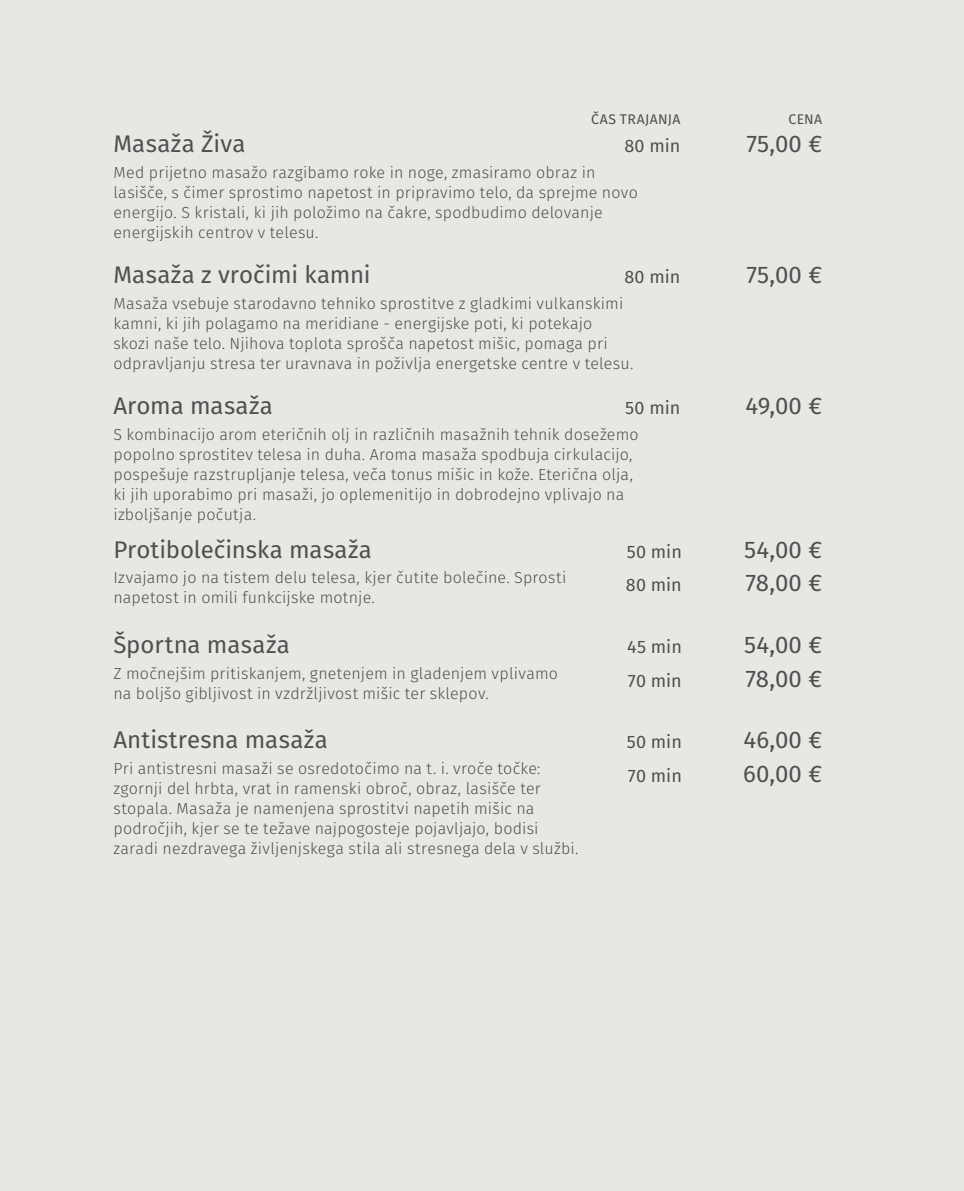
<style>
.page{position:relative;width:964px;height:1191px;background:#e8e7e1}
.page>*{position:absolute;margin:0;border:0;box-sizing:border-box;transform-origin:0 0}
.t1{font:24px/33.6px "Fira Sans";letter-spacing:.005em;color:#58595b}
.t2{font:18px/33.6px "Fira Sans";color:#58595b}
.t3{font:300 16px/20px "Fira Sans";letter-spacing:.015em;color:#58595b}
.t4{font:14px "Fira Sans";letter-spacing:.025em;color:#58595b}
</style>
<div class="page">
<p class="t4" style="left:591px;top:110px;width:91px">ČAS TRAJANJA</p>
<p class="t4" style="left:788px;top:110px;width:35px">CENA</p>
<h1 class="t1" style="left:113px;top:129px;width:134px">Masaža Živa</h1>
<p class="t2" style="left:624px;top:131px;width:58px">80 min</p>
<h1 class="t1" style="left:746px;top:129px;width:77px">75,00 €</h1>
<p class="t3" style="left:113px;top:164px;width:526px">Med prijetno masažo razgibamo roke in noge, zmasiramo obraz in lasišče, s čimer sprostimo napetost in pripravimo telo, da sprejme novo energijo. S kristali, ki jih položimo na čakre, spodbudimo delovanje energijskih centrov v telesu.</p>
<h1 class="t1" style="left:113px;top:260px;width:259px">Masaža z vročimi kamni</h1>
<p class="t2" style="left:624px;top:261px;width:58px">80 min</p>
<h1 class="t1" style="left:746px;top:260px;width:77px">75,00 €</h1>
<p class="t3" style="left:113px;top:294px;width:521px">Masaža vsebuje starodavno tehniko sprostitve z gladkimi vulkanskimi kamni, ki jih polagamo na meridiane - energijske poti, ki potekajo<br>skozi naše telo. Njihova toplota sprošča napetost mišic, pomaga pri odpravljanju stresa ter uravnava in poživlja energetske centre v telesu.</p>
<h1 class="t1" style="left:113px;top:390px;width:161px">Aroma masaža</h1>
<p class="t2" style="left:625px;top:392px;width:57px">50 min</p>
<h1 class="t1" style="left:745px;top:390px;width:78px">49,00 €</h1>
<p class="t3" style="left:113px;top:425px;width:527px">S kombinacijo arom eteričnih olj in različnih masažnih tehnik dosežemo popolno sprostitev telesa in duha. Aroma masaža spodbuja cirkulacijo, pospešuje razstrupljanje telesa, veča tonus mišic in kože. Eterična olja, ki jih uporabimo pri masaži, jo oplemenitijo in dobrodejno vplivajo na izboljšanje počutja.</p>
<h1 class="t1" style="left:113px;top:534px;width:260px">Protibolečinska masaža</h1>
<p class="t3" style="left:113px;top:569px;width:454px">Izvajamo jo na tistem delu telesa, kjer čutite bolečine. Sprosti napetost in omili funkcijske motnje.</p>
<p class="t2" style="left:626px;top:536px;width:58px">50 min<br>80 min</p>
<h1 class="t1" style="left:744px;top:534px;width:80px">54,00 €<br>78,00 €</h1>
<h1 class="t1" style="left:113px;top:629px;width:178px">Športna masaža</h1>
<p class="t3" style="left:113px;top:664px;width:446px">Z močnejšim pritiskanjem, gnetenjem in gladenjem vplivamo na boljšo gibljivost in vzdržljivost mišic ter sklepov.</p>
<h1 class="t1" style="left:113px;top:725px;width:216px">Antistresna masaža</h1>
<p class="t3" style="left:113px;top:759px;width:466px">Pri antistresni masaži se osredotočimo na t. i. vroče točke: zgornji del hrbta, vrat in ramenski obroč, obraz, lasišče ter stopala. Masaža je namenjena sprostitvi napetih mišic na področjih, kjer se te težave najpogosteje pojavljajo, bodisi zaradi nezdravega življenjskega stila ali stresnega dela v službi.</p>
<p class="t2" style="left:627px;top:631px;width:56px">45 min<br>70 min</p>
<h1 class="t1" style="left:744px;top:629px;width:80px">54,00 €<br>78,00 €</h1>
<p class="t2" style="left:627px;top:726px;width:57px">50 min<br>70 min</p>
<h1 class="t1" style="left:743px;top:725px;width:81px">46,00 €<br>60,00 €</h1>
</div>
